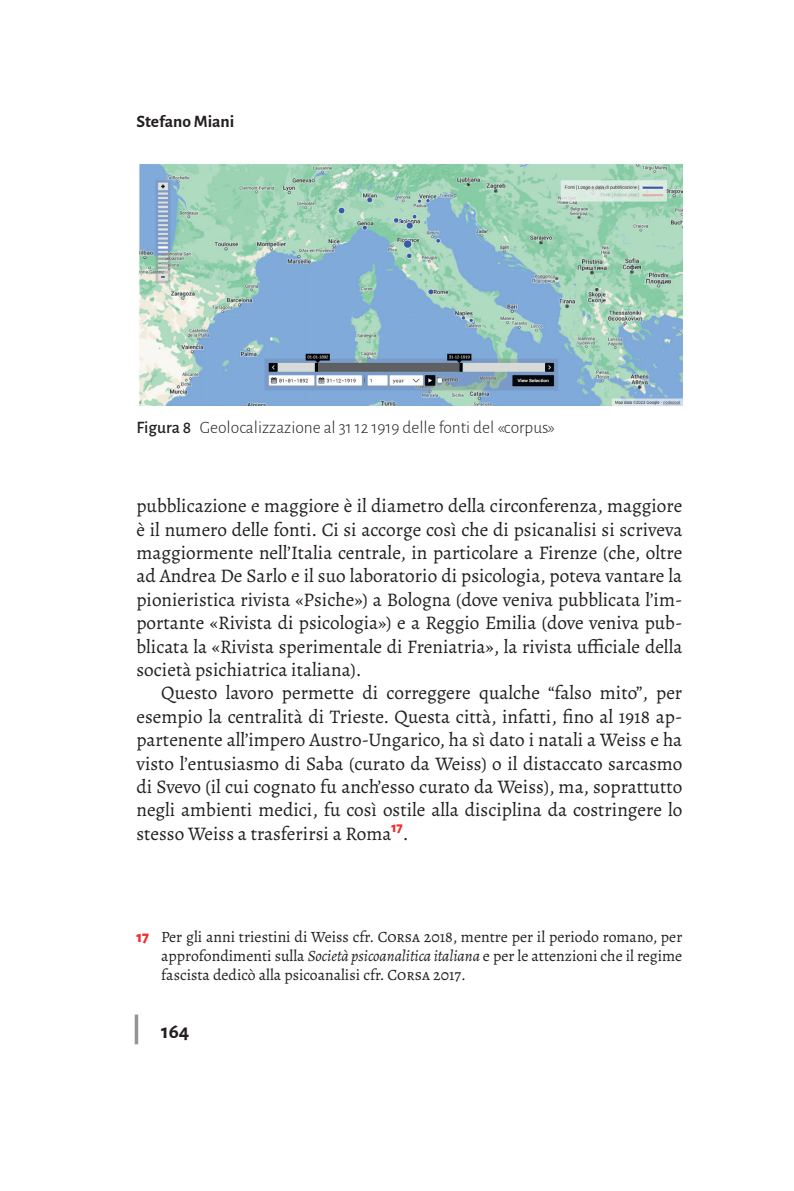
<style>
.page{position:relative;width:794px;height:1191px;background:#fff}
.page>*{position:absolute;margin:0;border:0;box-sizing:border-box;transform-origin:0 0}
.t1{font:700 21px "Alegreya Sans";color:#231f20}
.t2{font:19.25px/23.4px "Alegreya";color:#231f20;text-align:justify}
.t3{font:300 17.5px "Alegreya Sans";color:#231f20}
.t4{font:700 17.5px "Alegreya Sans";color:#231f20}
.t5{font:15.75px/19.2px "Alegreya";color:#231f20;text-align:justify}
.s1{font-weight:500}
.s2{font-family:"Alegreya Sans";font-weight:800;color:#ee2d2d}
.s3{font-style:italic}
</style>
<div class="page">
<img style="left:139px;top:163px;width:543px;height:242px">
<hr style="left:135px;top:1014px;width:3px;height:30px;background:#939598">
<p class="t4" style="left:136px;top:108px;width:99px">Stefano Miani</p>
<p class="t3" style="left:136px;top:415px;width:420px"><span class="s1">Figura 8</span> Geolocalizzazione al 31 12 1919 delle fonti del «corpus»</p>
<p class="t2" style="left:136px;top:494px;width:547px">pubblicazione e maggiore è il diametro della circonferenza, maggiore è il numero delle fonti. Ci si accorge così che di psicanalisi si scriveva maggiormente nell’Italia centrale, in particolare a Firenze (che, oltre ad Andrea De Sarlo e il suo laboratorio di psicologia, poteva vantare la pionieristica rivista «Psiche») a Bologna (dove veniva pubblicata l’im&shy;portante «Rivista di psicologia») e a Reggio Emilia (dove veniva pub&shy;blicata la «Rivista sperimentale di Freniatria», la rivista ufficiale della società psichiatrica italiana).</p>
<p class="t2" style="left:136px;top:681px;width:547px;text-indent:25px">Questo lavoro permette di correggere qualche “falso mito”, per esempio la centralità di Trieste. Questa città, infatti, fino al 1918 ap&shy;partenente all’impero Austro-Ungarico, ha sì dato i natali a Weiss e ha visto l’entusiasmo di Saba (curato da Weiss) o il distaccato sarcasmo di Svevo (il cui cognato fu anch’esso curato da Weiss), ma, soprattutto negli ambienti medici, fu così ostile alla disciplina da costringere lo stesso Weiss a trasferirsi a Roma<sup>17</sup>.</p>
<p class="t5" style="left:161px;top:926px;width:522px;text-indent:-25px"><span class="s2">17</span> Per gli anni triestini di Weiss cfr. Corsa 2018, mentre per il periodo romano, per approfondimenti sulla <span class="s3">Società psicoanalitica italiana</span> e per le attenzioni che il regime fascista dedicò alla psicoanalisi cfr. Corsa 2017.</p>
<p class="t1" style="left:161px;top:1015px;width:30px">164</p>
</div>
